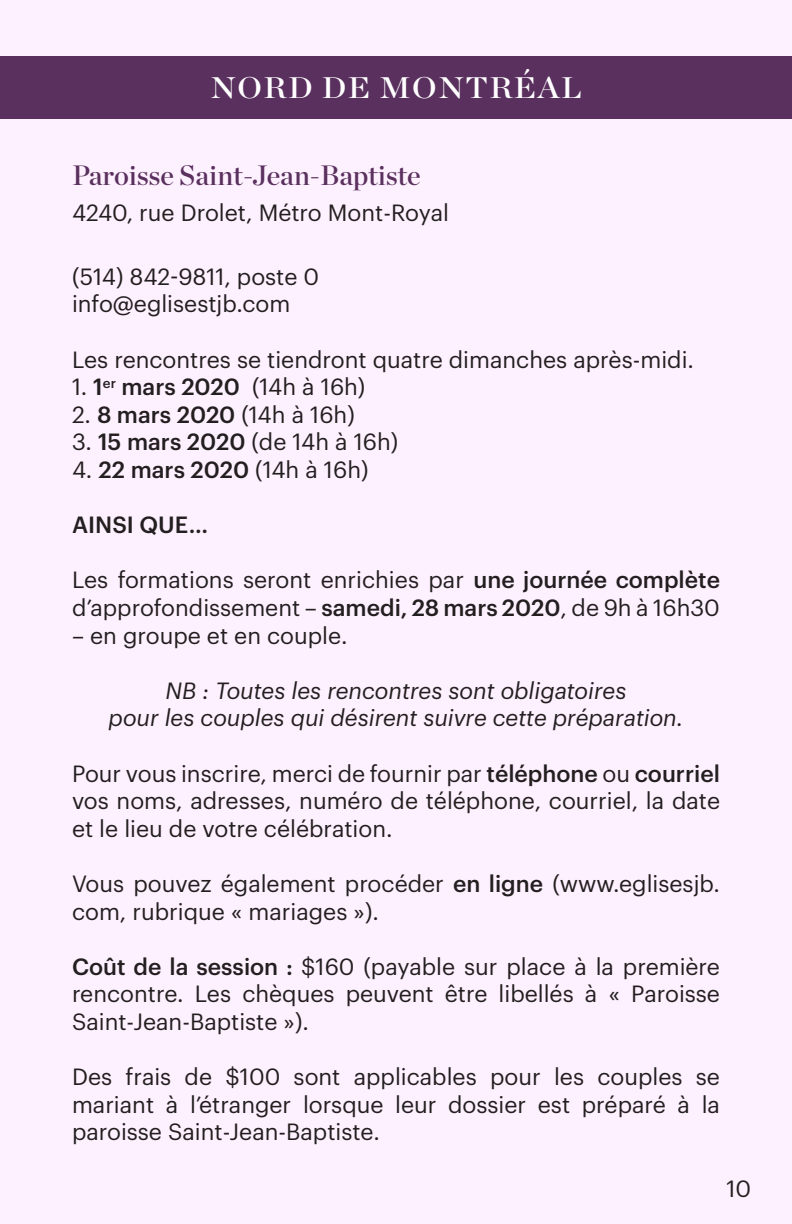
<style>
.page{position:relative;width:792px;height:1224px;background:#fef1ff}
.page>*{position:absolute;margin:0;border:0;box-sizing:border-box;transform-origin:0 0}
.t1{font:29.8px "Chronicle Display Semi";letter-spacing:.05em;color:#fff;scale:1.08 1}
.t2{font:28px "Chronicle Display Semi";color:#5a305e}
.t3{font:23px/27.6px "Graphik";color:#231f20;text-align:justify}
.t4{font:italic 23px "Graphik";color:#231f20}
.t5{font:500 23px "Graphik";color:#231f20}
.s1{font-weight:500}
</style>
<div class="page">
<div style="left:0;top:56px;width:792px;height:62px;background:#5a305e"></div>
<p class="t1" style="left:210px;top:64px;width:345px">NORD DE MONTRÉAL</p>
<p class="t2" style="left:72px;top:153px;width:350px">Paroisse Saint-Jean-Baptiste</p>
<p class="t3" style="left:72px;top:197px;width:379px">4240, rue Drolet, Métro Mont-Royal</p>
<p class="t3" style="left:72px;top:261px;width:249px">(514) 842-9811, poste 0</p>
<p class="t3" style="left:72px;top:288px;width:220px">info@eglisestjb.com</p>
<p class="t3" style="left:72px;top:344px;width:624px">Les rencontres se tiendront quatre dimanches après-midi.</p>
<p class="t3" style="left:72px;top:371px;width:295px">1. <span class="s1">1</span><sup>er</sup> <span class="s1">mars 2020</span> (14h à 16h)</p>
<p class="t3" style="left:72px;top:399px;width:284px">2. <span class="s1">8 mars 2020</span> (14h à 16h)</p>
<p class="t3" style="left:72px;top:426px;width:328px">3. <span class="s1">15 mars 2020</span> (de 14h à 16h)</p>
<p class="t3" style="left:72px;top:454px;width:298px">4. <span class="s1">22 mars 2020</span> (14h à 16h)</p>
<p class="t5" style="left:72px;top:507px;width:138px">AINSI QUE…</p>
<p class="t3" style="left:72px;top:564px;width:650px">Les formations seront enrichies par <span class="s1">une journée complète </span>d’approfondissement – <span class="s1">samedi, 28 mars 2020</span>, de 9h à 16h30</p>
<p class="t3" style="left:72px;top:620px;width:277px">– en groupe et en couple.</p>
<p class="t4" style="left:166px;top:673px;width:462px">NB : Toutes les rencontres sont obligatoires</p>
<p class="t4" style="left:109px;top:701px;width:576px">pour les couples qui désirent suivre cette préparation.</p>
<p class="t3" style="left:72px;top:758px;width:650px">Pour vous inscrire, merci de fournir par <span class="s1">téléphone</span> ou <span class="s1">courriel </span>vos noms, adresses, numéro de téléphone, courriel, la date et le lieu de votre célébration.</p>
<p class="t3" style="left:72px;top:868px;width:650px">Vous pouvez également procéder <span class="s1">en ligne</span> (www.eglisesjb. com, rubrique « mariages »).</p>
<p class="t3" style="left:72px;top:951px;width:650px"><span class="s1">Coût de la session :</span> $160 (payable sur place à la première rencontre. Les chèques peuvent être libellés à « Paroisse Saint-Jean-Baptiste »).</p>
<p class="t3" style="left:72px;top:1061px;width:650px">Des frais de $100 sont applicables pour les couples se mariant à l’étranger lorsque leur dossier est préparé à la paroisse Saint-Jean-Baptiste.</p>
<p class="t3" style="left:726px;top:1173px;width:26px">10</p>
</div>
